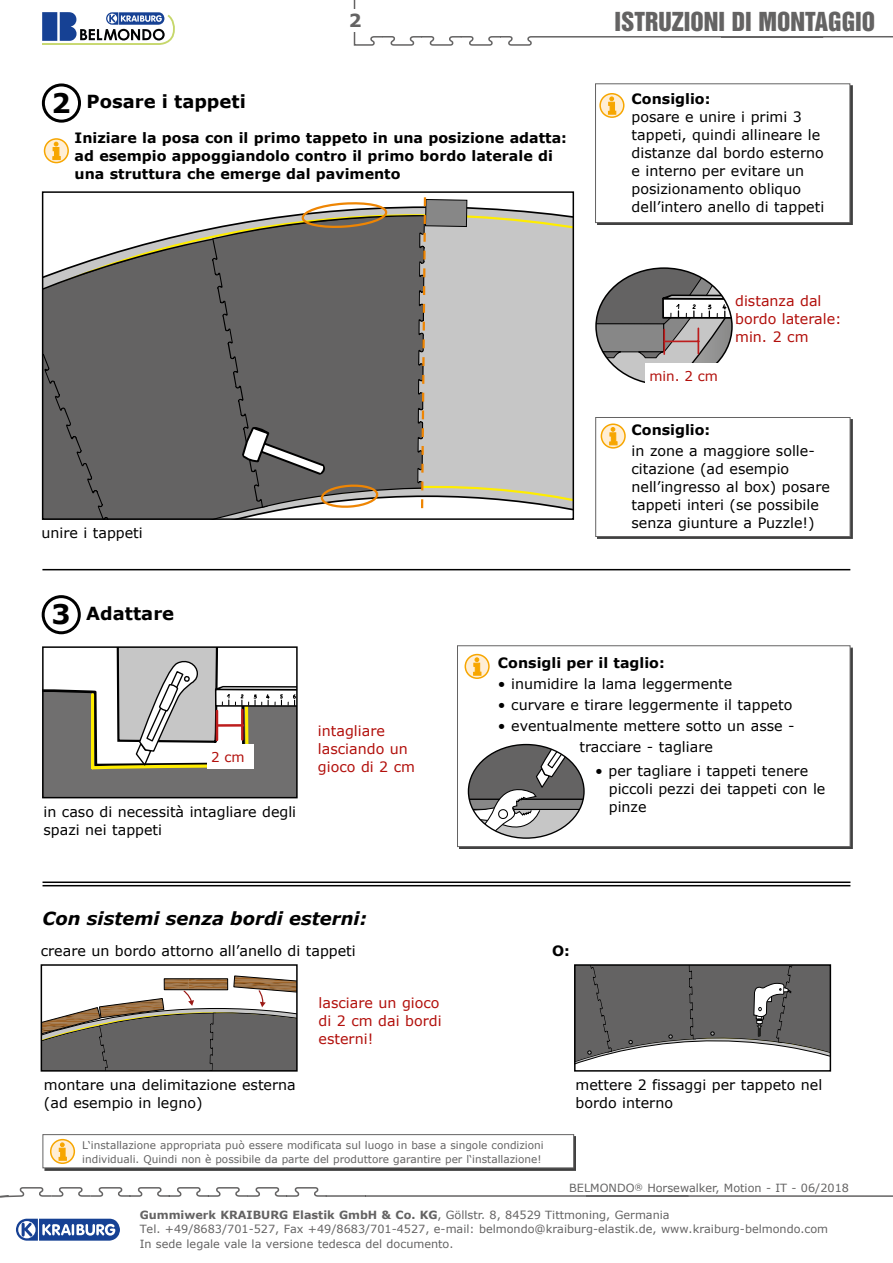
<style>
.page{position:relative;width:893px;height:1263px;background:#fff}
.page>*{position:absolute;margin:0;border:0;box-sizing:border-box;transform-origin:0 0}
.t1{font:24px "Helvetica Inserat LT";color:#646363}
.t2{font:italic 700 18px "Verdana";color:#000}
.t3{font:700 18px "Verdana";color:#000}
.t4{font:700 18px "Verdana";color:#646363}
.t5{font:14.25px/18px "Verdana";color:#000}
.t6{font:700 14.25px/18px "Verdana";color:#000}
.t7{font:14.25px/18px "Verdana";color:#b20f0b}
.t8{font:13.5px "Verdana";color:#b20f0b}
.t9{font:11.25px/13.5px "Verdana";color:#646363}
.t10{font:10.5px/13.5px "Verdana";color:#646363}
.s1{font-size:27px}
.s2{font-weight:700}
</style>
<div class="page">
<svg style="left:353px;top:0;width:540px;height:46px"></svg>
<div style="left:45px;top:9px;width:620px;height:23px;background:#fff"></div>
<div style="left:42px;top:595px;width:39px;height:39px;border:3px solid #000;border-radius:50%"></div>
<div style="left:42px;top:83px;width:39px;height:40px;border:3px solid #000;border-radius:50%"></div>
<svg style="left:0;top:1187px;width:893px;height:11px"></svg>
<svg style="left:16px;top:1218px;width:104px;height:23px"></svg>
<div style="left:45px;top:1136px;width:531px;height:34px;background:#4e4e4e"></div>
<div style="left:43px;top:1134px;width:531px;height:34px;background:#fff;border:1px solid #646363"></div>
<svg style="left:51px;top:1140px;width:23px;height:23px"></svg>
<div style="left:50px;top:1139px;width:25px;height:25px;border:2px solid #f7a600;border-radius:50%"></div>
<svg style="left:59px;top:1142px;width:8px;height:19px"></svg>
<hr style="left:42px;top:569px;width:808px;height:1px;background:#000">
<div style="left:597px;top:85px;width:255px;height:140px;background:#000;opacity:.75"></div>
<div style="left:595px;top:83px;width:255px;height:140px;background:#fff;border:1px solid #646363"></div>
<svg style="left:600px;top:94px;width:24px;height:23px"></svg>
<div style="left:599px;top:93px;width:25px;height:25px;border:2px solid #f7a600;border-radius:50%"></div>
<svg style="left:608px;top:97px;width:8px;height:18px"></svg>
<svg style="left:45px;top:649px;width:250px;height:146px"></svg>
<div style="left:42px;top:646px;width:256px;height:152px;border:2px solid #000"></div>
<svg style="left:468px;top:207px;width:103px;height:304px;background:#c6c6c3"></svg>
<div style="left:42px;top:191px;width:532px;height:329px;border:2px solid #000"></div>
<svg style="left:596px;top:268px;width:136px;height:115px"></svg>
<div style="left:45px;top:139px;width:23px;height:24px;background:#ffeed5;border-radius:50%"></div>
<div style="left:44px;top:138px;width:25px;height:25px;border:2px solid #f7a600;border-radius:50%"></div>
<svg style="left:52px;top:142px;width:9px;height:18px"></svg>
<svg style="left:43px;top:195px;width:425px;height:324px;background:#7d7c7a"></svg>
<div style="left:645px;top:363px;width:91px;height:24px;background:#fff"></div>
<div style="left:457px;top:645px;width:393px;height:202px;background:#fff;border:1px solid #646363"></div>
<div style="left:465px;top:655px;width:24px;height:23px;background:#ffeed5;border-radius:50%"></div>
<div style="left:465px;top:654px;width:25px;height:25px;border:2px solid #f7a600;border-radius:50%"></div>
<svg style="left:473px;top:657px;width:8px;height:19px"></svg>
<svg style="left:468px;top:744px;width:116px;height:94px"></svg>
<div style="left:207px;top:745px;width:47px;height:24px;background:#fff"></div>
<hr style="left:43px;top:881px;width:807px;height:2px;background:#000">
<svg style="left:44px;top:976px;width:251px;height:92px"></svg>
<div style="left:41px;top:964px;width:257px;height:107px;border:2px solid #000"></div>
<div style="left:597px;top:419px;width:256px;height:120px;background:#000;opacity:.75"></div>
<div style="left:595px;top:417px;width:255px;height:120px;background:#fff;border:1px solid #646363"></div>
<svg style="left:601px;top:424px;width:24px;height:24px"></svg>
<div style="left:601px;top:423px;width:25px;height:26px;border:2px solid #f7a600;border-radius:50%"></div>
<svg style="left:609px;top:427px;width:8px;height:18px"></svg>
<svg style="left:577px;top:967px;width:251px;height:97px"></svg>
<div style="left:574px;top:964px;width:257px;height:107px;border:2px solid #000"></div>
<hr style="left:43px;top:885px;width:807px;height:1px;background:#000">
<svg style="left:42px;top:12px;width:133px;height:33px"></svg>
<p class="t3" style="left:52px;top:89px;width:196px"><span class="s1">2</span> Posare i tappeti</p>
<p class="t4" style="left:349px;top:8px;width:14px">2</p>
<p class="t6" style="left:75px;top:129px;width:494px">Iniziare la posa con il primo tappeto in una posizione adatta: ad esempio appoggiandolo contro il primo bordo laterale di una struttura che emerge dal pavimento</p>
<p class="t5" style="left:41px;top:524px;width:103px">unire i tappeti</p>
<p class="t3" style="left:51px;top:601px;width:124px"><span class="s1">3</span> Adattare</p>
<h1 class="t1" style="left:615px;top:7px;width:262px">ISTRUZIONI DI MONTAGGIO</h1>
<p class="t6" style="left:632px;top:89px;width:80px">Consiglio:</p>
<p class="t5" style="left:632px;top:108px;width:194px">posare e unire i primi 3 tappeti, quindi allineare le distanze dal bordo esterno e interno per evitare un posizionamento obliquo dell’intero anello di tappeti</p>
<p class="t8" style="left:649px;top:366px;width:70px">min. 2 cm</p>
<p class="t7" style="left:735px;top:292px;width:108px">distanza dal bordo laterale: min. 2 cm</p>
<p class="t6" style="left:632px;top:420px;width:80px">Consiglio:</p>
<p class="t5" style="left:632px;top:441px;width:200px">in zone a maggiore solle&shy;citazione (ad esempio nell’ingresso al box) posare tappeti interi (se possibile senza giunture a Puzzle!)</p>
<p class="t8" style="left:211px;top:748px;width:35px">2 cm</p>
<p class="t5" style="left:43px;top:802px;width:254px">in caso di necessità intagliare degli spazi nei tappeti</p>
<p class="t7" style="left:318px;top:722px;width:99px">intagliare lasciando un gioco di 2 cm</p>
<p class="t2" style="left:43px;top:905px;width:326px">Con sistemi senza bordi esterni:</p>
<p class="t6" style="left:498px;top:654px;width:168px">Consigli per il taglio:</p>
<p class="t5" style="left:498px;top:675px;width:236px">• inumidire la lama leggermente</p>
<p class="t5" style="left:498px;top:696px;width:296px">• curvare e tirare leggermente il tappeto</p>
<p class="t5" style="left:498px;top:715px;width:298px;line-height:21px;text-align:center">• eventualmente mettere sotto un asse - tracciare - tagliare</p>
<p class="t5" style="left:609px;top:761px;width:218px;text-indent:-13px">• per tagliare i tappeti tenere piccoli pezzi dei tappeti con le pinze</p>
<p class="t5" style="left:41px;top:942px;width:317px">creare un bordo attorno all’anello di tappeti</p>
<p class="t6" style="left:552px;top:942px;width:19px">O:</p>
<p class="t5" style="left:44px;top:1075px;width:253px">montare una delimitazione esterna (ad esempio in legno)</p>
<p class="t7" style="left:319px;top:993px;width:124px">lasciare un gioco di 2 cm dai bordi esterni!</p>
<p class="t10" style="left:82px;top:1138px;width:463px">L‘installazione appropriata può essere modificata sul luogo in base a singole condizioni individuali. Quindi non è possibile da parte del produttore garantire per l‘installazione!</p>
<p class="t5" style="left:576px;top:1076px;width:248px">mettere 2 fissaggi per tappeto nel bordo interno</p>
<p class="t9" style="left:569px;top:1181px;width:281px">BELMONDO<sup>®</sup> Horsewalker, Motion - IT - 06/2018</p>
<p class="t9" style="left:140px;top:1208px;width:690px"><span class="s2">Gummiwerk KRAIBURG Elastik GmbH &amp; Co. KG</span>, Göllstr. 8, 84529 Tittmoning, Germania<br>Tel. +49/8683/701-527, Fax +49/8683/701-4527, e-mail: belmondo@kraiburg-elastik.de, www.kraiburg-belmondo.com</p>
<p class="t9" style="left:140px;top:1236px;width:315px">In sede legale vale la versione tedesca del documento.</p>
</div>
